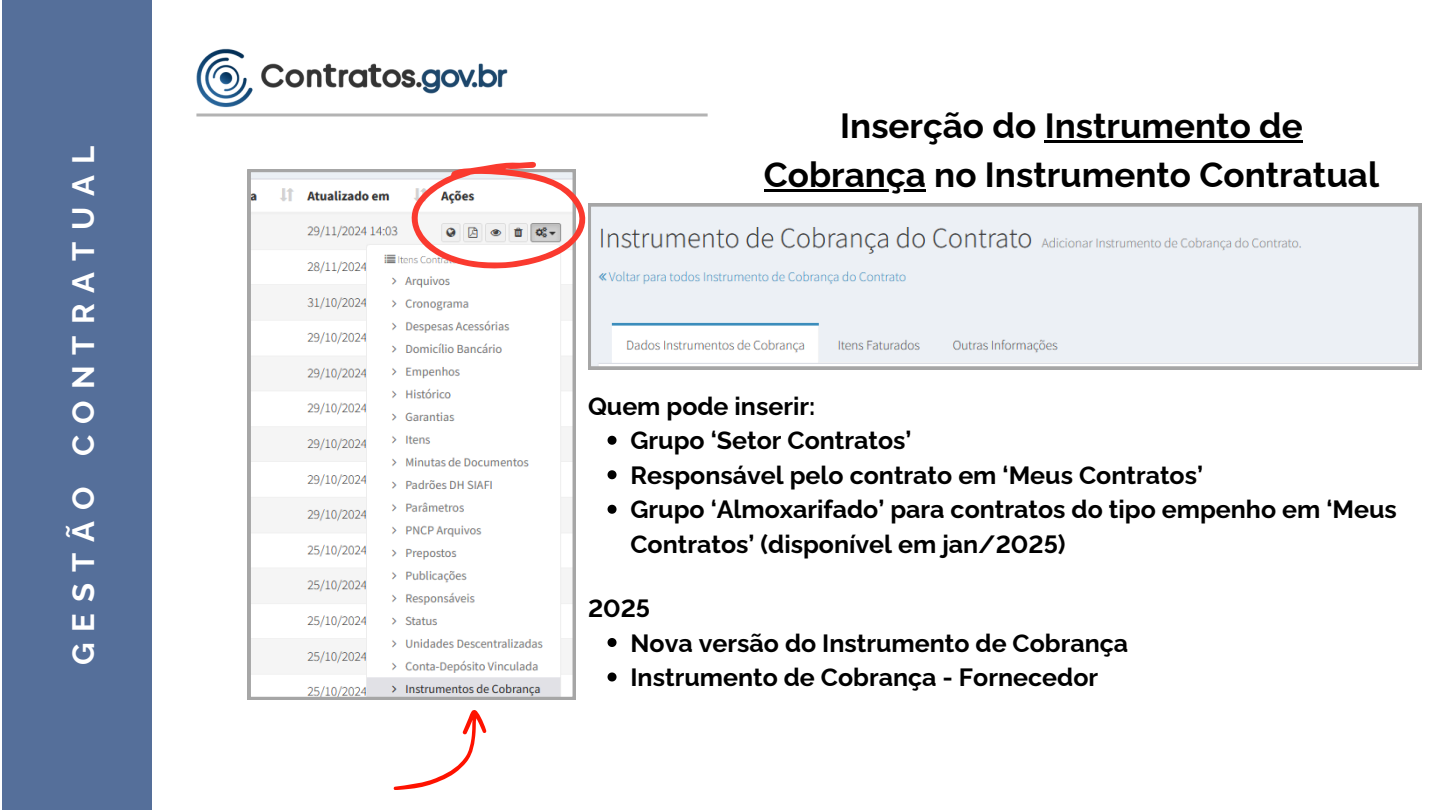
<style>
.page{position:relative;width:1440px;height:810px;background:#fff}
.page>*{position:absolute;margin:0;border:0;box-sizing:border-box;transform-origin:0 0}
.t1{font:700 35px "Rawline";color:#000}
.t2{font:700 31px "Rawline";letter-spacing:.36em;color:#fff}
.t3{font:700 25px/34.5px "Rawline";color:#000}
</style>
<div class="page">
<hr style="left:196px;top:114px;width:512px;height:3px;background:#000">
<svg style="left:248px;top:169px;width:328px;height:530px"></svg>
<svg style="left:394px;top:710px;width:93px;height:80px"></svg>
<svg style="left:410px;top:162px;width:176px;height:107px"></svg>
<svg style="left:588px;top:204px;width:833px;height:165px;background:#e5eaee"></svg>
<div style="left:2px;top:0;width:150px;height:810px;background:#556f9a"></div>
<svg style="left:608px;top:638px;width:9px;height:9px"></svg>
<svg style="left:608px;top:673px;width:9px;height:9px"></svg>
<svg style="left:608px;top:436px;width:9px;height:9px"></svg>
<svg style="left:608px;top:470px;width:9px;height:9px"></svg>
<svg style="left:608px;top:505px;width:9px;height:9px"></svg>
<hr style="left:1045px;top:140px;width:258px;height:3px;background:#000">
<hr style="left:764px;top:189px;width:162px;height:3px;background:#000">
<img style="left:196px;top:48px;width:359px;height:69px">
<h2 class="t2" style="left:59px;top:665px;width:521px;rotate:-90deg">GESTÃO CONTRATUAL</h2>
<p class="t1" style="left:840px;top:98px;width:464px">Inserção do Instrumento de</p>
<p class="t1" style="left:764px;top:147px;width:617px">Cobrança no Instrumento Contratual</p>
<p class="t3" style="left:588px;top:387px;width:229px">Quem pode inserir:</p>
<p class="t3" style="left:631px;top:421px;width:283px">Grupo ‘Setor Contratos’</p>
<p class="t3" style="left:631px;top:456px;width:574px">Responsável pelo contrato em ‘Meus Contratos’</p>
<h3 class="t3" style="left:631px;top:490px;width:768px">Grupo ‘Almoxarifado’ para contratos do tipo empenho em ‘Meus<br>Contratos’ (disponível em jan/2025)</h3>
<p class="t3" style="left:588px;top:589px;width:64px">2025</p>
<h1 class="t3" style="left:631px;top:623px;width:499px">Nova versão do Instrumento de Cobrança</h1>
<p class="t3" style="left:631px;top:658px;width:469px">Instrumento de Cobrança - Fornecedor</p>
</div>
